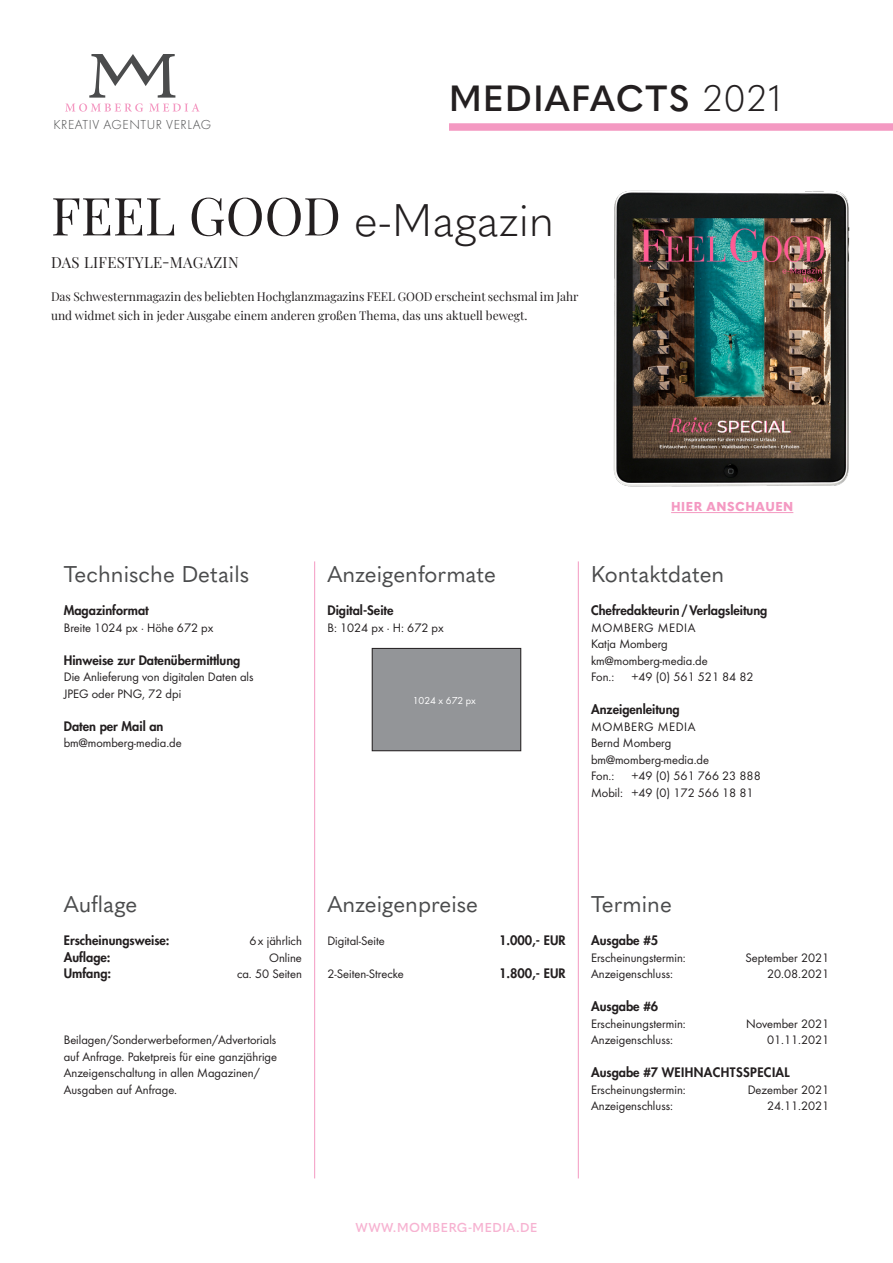
<style>
.page{position:relative;width:893px;height:1263px;background:#fff}
.page>*{position:absolute;margin:0;border:0;box-sizing:border-box;transform-origin:0 0}
.t1{font:300 45px "Quasimoda";letter-spacing:.005em;color:#231f20}
.t2{font:600 36px "Quasimoda";letter-spacing:.04em;color:#231f20}
.t3{font:22.5px "Quasimoda";color:#4b4c4d}
.t4{font:15px "Playfair Display";letter-spacing:.02em;color:#231f20}
.t5{font:300 13.5px "Futura PT";letter-spacing:.04em;color:#4b4c4d}
.t6{font:12.75px/16.5px "Futura Boo";color:#231f20}
.t7{font:800 12.75px "Futura";color:#231f20}
.t8{font:800 12.75px "Futura";letter-spacing:.03em;color:#231f20}
.t9{font:600 12.75px "Quasimoda";letter-spacing:.04em;color:#f499c2}
.t10{font:800 12.75px "Quasimoda";letter-spacing:.04em;color:#f499c2}
.t11{font:12px/18.8px "Playfair Display";color:#231f20}
.t12{font:10.5px "Futura Boo";color:#fff}
.s1{font-weight:300}
.s2{font-family:"Playfair Display";font-weight:400;font-size:52.5px}
</style>
<div class="page">
<hr style="left:314px;top:561px;width:1px;height:617px;background:#f499c2">
<hr style="left:578px;top:561px;width:1px;height:617px;background:#f499c2">
<div style="left:449px;top:123px;width:444px;height:8px;background:#f499c2"></div>
<svg style="left:65px;top:54px;width:135px;height:58px"></svg>
<div style="left:372px;top:648px;width:149px;height:103px;background:#939598"></div>
<div style="left:372px;top:648px;width:149px;height:103px;border:1px solid #231f20"></div>
<img style="left:613px;top:190px;width:237px;height:297px">
<hr style="left:671px;top:512px;width:122px;height:1px;background:#f499c2">
<p class="t5" style="left:53px;top:117px;width:160px">KREATIV AGENTUR VERLAG</p>
<h2 class="t2" style="left:449px;top:70px;width:334px">MEDIAFACTS <span class="s1">2021</span></h2>
<h1 class="t1" style="left:51px;top:185px;width:505px"><span class="s2">FEEL GOOD</span> e-Magazin</h1>
<p class="t4" style="left:51px;top:251px;width:189px">DAS LIFESTYLE-MAGAZIN</p>
<p class="t11" style="left:51px;top:286px;width:529px">Das Schwesternmagazin des beliebten Hochglanzmagazins FEEL GOOD erscheint sechsmal im Jahr und widmet sich in jeder Ausgabe einem anderen großen Thema, das uns aktuell bewegt.</p>
<h3 class="t3" style="left:64px;top:557px;width:187px">Technische Details</h3>
<p class="t7" style="left:64px;top:602px;width:87px">Magazinformat</p>
<p class="t6" style="left:64px;top:619px;width:151px">Breite 1024 px · Höhe 672 px</p>
<p class="t7" style="left:64px;top:651px;width:178px">Hinweise zur Datenübermittlung</p>
<p class="t6" style="left:64px;top:668px;width:191px">Die Anlieferung von digitalen Daten als<br>JPEG oder PNG, 72 dpi</p>
<p class="t7" style="left:64px;top:717px;width:101px">Daten per Mail an</p>
<p class="t6" style="left:64px;top:734px;width:120px">bm@momberg-media.de</p>
<h3 class="t3" style="left:327px;top:557px;width:170px">Anzeigenformate</h3>
<p class="t7" style="left:327px;top:602px;width:68px">Digital-Seite</p>
<p class="t6" style="left:327px;top:619px;width:118px">B: 1024 px · H: 672 px</p>
<p class="t12" style="left:413px;top:694px;width:65px">1024 x 672 px</p>
<p class="t10" style="left:671px;top:497px;width:124px">HIER ANSCHAUEN</p>
<h3 class="t3" style="left:591px;top:557px;width:135px">Kontaktdaten</h3>
<p class="t7" style="left:591px;top:602px;width:178px">Chefredakteurin/Verlagsleitung</p>
<p class="t6" style="left:591px;top:619px;width:118px">MOMBERG MEDIA<br>Katja Momberg km@momberg-media.de<br>Fon.:</p>
<p class="t6" style="left:631px;top:668px;width:124px">+49 (0) 561 521 84 82</p>
<p class="t7" style="left:591px;top:701px;width:90px">Anzeigenleitung</p>
<p class="t6" style="left:591px;top:718px;width:120px">MOMBERG MEDIA<br>Bernd Momberg bm@momberg-media.de<br>Fon.:</p>
<p class="t6" style="left:591px;top:767px;width:171px;text-indent:40px">+49 (0) 561 766 23 888<br>Mobil: +49 (0) 172 566 18 81</p>
<h3 class="t3" style="left:64px;top:887px;width:75px">Auflage</h3>
<p class="t7" style="left:64px;top:932px;width:107px">Erscheinungsweise:</p>
<p class="t6" style="left:249px;top:932px;width:54px">6x jährlich</p>
<p class="t7" style="left:64px;top:948px;width:48px">Auflage:</p>
<p class="t6" style="left:269px;top:949px;width:34px">Online</p>
<p class="t7" style="left:64px;top:965px;width:49px">Umfang:</p>
<p class="t6" style="left:237px;top:965px;width:66px">ca. 50 Seiten</p>
<p class="t6" style="left:64px;top:1031px;width:215px">Beilagen/Sonderwerbeformen/Advertorials auf Anfrage. Paketpreis für eine ganzjährige Anzeigenschaltung in allen Magazinen/ Ausgaben auf Anfrage.</p>
<h3 class="t3" style="left:327px;top:887px;width:152px">Anzeigenpreise</h3>
<p class="t6" style="left:327px;top:932px;width:59px">Digital-Seite</p>
<p class="t7" style="left:499px;top:932px;width:68px">1.000,- EUR</p>
<p class="t6" style="left:327px;top:965px;width:78px">2-Seiten-Strecke</p>
<p class="t7" style="left:499px;top:965px;width:68px">1.800,- EUR</p>
<h3 class="t3" style="left:591px;top:887px;width:82px">Termine</h3>
<p class="t7" style="left:591px;top:932px;width:69px">Ausgabe #5</p>
<p class="t6" style="left:591px;top:949px;width:96px">Erscheinungstermin:</p>
<p class="t6" style="left:745px;top:949px;width:85px">September 2021</p>
<p class="t6" style="left:591px;top:965px;width:84px">Anzeigenschluss:</p>
<p class="t6" style="left:767px;top:965px;width:64px">20.08.2021</p>
<p class="t7" style="left:591px;top:998px;width:69px">Ausgabe #6</p>
<p class="t6" style="left:591px;top:1015px;width:96px">Erscheinungstermin:</p>
<p class="t6" style="left:746px;top:1015px;width:85px">November 2021</p>
<p class="t6" style="left:591px;top:1031px;width:84px">Anzeigenschluss:</p>
<p class="t6" style="left:767px;top:1031px;width:64px">01.11.2021</p>
<p class="t8" style="left:591px;top:1064px;width:200px">Ausgabe #7 WEIHNACHTSSPECIAL</p>
<p class="t6" style="left:591px;top:1081px;width:96px">Erscheinungstermin:</p>
<p class="t6" style="left:748px;top:1081px;width:83px">Dezember 2021</p>
<p class="t6" style="left:591px;top:1097px;width:84px">Anzeigenschluss:</p>
<p class="t6" style="left:767px;top:1097px;width:64px">24.11.2021</p>
<p class="t9" style="left:355px;top:1217px;width:184px">WWW.MOMBERG-MEDIA.DE</p>
</div>
